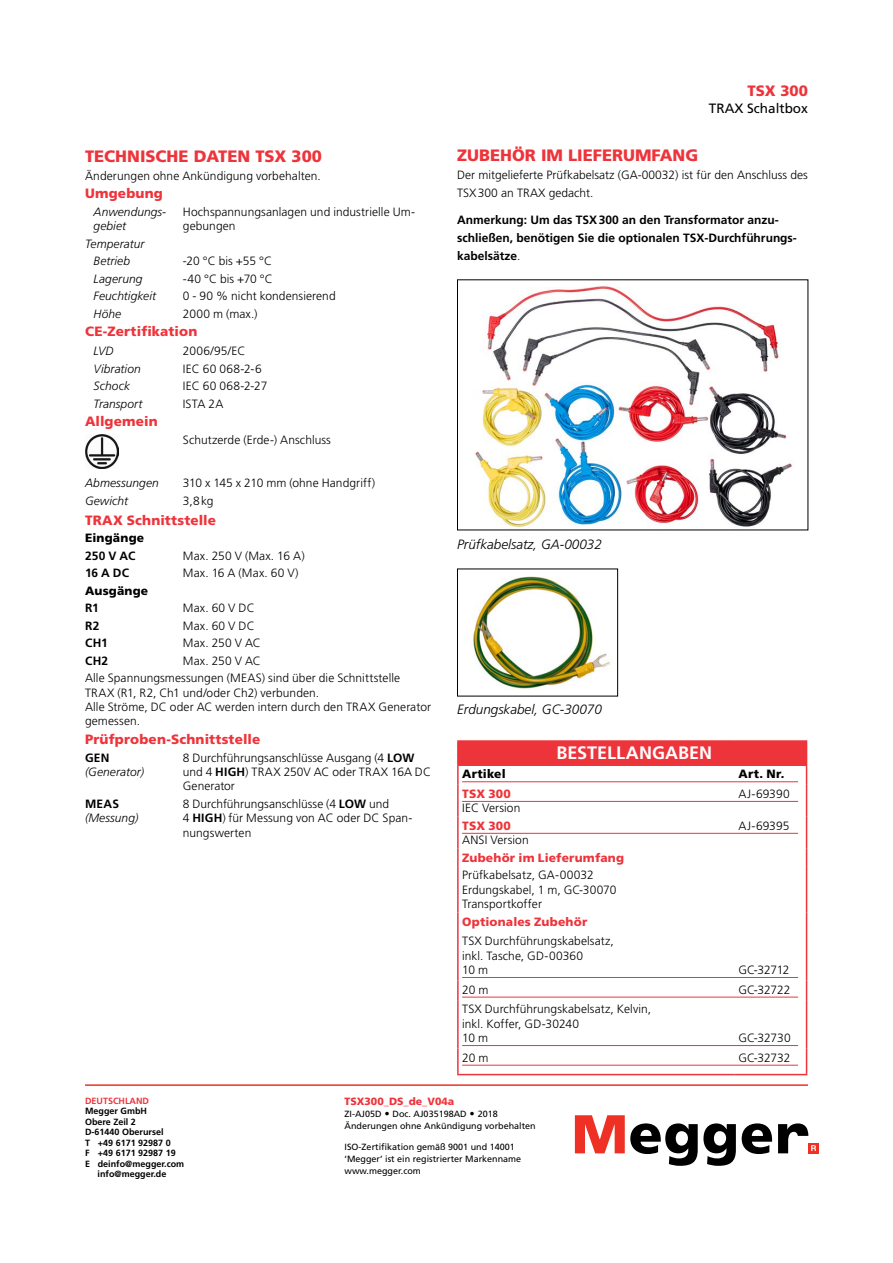
<style>
.page{position:relative;width:893px;height:1263px;background:#fff}
.page>*{position:absolute;margin:0;border:0;box-sizing:border-box;transform-origin:0 0}
.t1{font:700 18px "Frutiger LT Std";color:#fff}
.t2{font:900 16.5px "Frutiger LT Std";color:#ee343b}
.t3{font:900 15px "Frutiger LT Std";color:#ee343b}
.t4{font:900 13.5px "Frutiger LT Std";letter-spacing:.01em;color:#ee343b}
.t5{font:italic 300 13.5px "Frutiger LT Std";color:#000}
.t6{font:13.5px "Frutiger LT Std";color:#000}
.t7{font:300 12px/14.4px "Frutiger LT Std";letter-spacing:.005em;color:#000}
.t8{font:700 12px/18px "Frutiger LT Std";color:#000}
.t9{font:italic 300 12px/14.4px "Frutiger LT Std";letter-spacing:.01em;color:#000}
.t10{font:900 12px "Frutiger LT Std";letter-spacing:.015em;color:#ee343b}
.t11{font:900 12px "Frutiger LT Std";letter-spacing:.015em;color:#000}
.t12{font:900 10.5px "Frutiger LT Std";color:#ee343b}
.t13{font:9px/12px "Frutiger LT Std";color:#000}
.t14{font:700 9px "Frutiger LT Std";color:#000}
.t15{font:700 9px "Frutiger LT Std";color:#ee343b}
.s1{font-weight:700}
.s2{font-weight:300}
</style>
<div class="page">
<div style="left:808px;top:1143px;width:11px;height:10px;background:#ee3124"></div>
<svg style="left:575px;top:1115px;width:161px;height:51px"></svg>
<svg style="left:742px;top:1123px;width:30px;height:31px"></svg>
<svg style="left:778px;top:1123px;width:38px;height:30px"></svg>
<hr style="left:85px;top:1084px;width:723px;height:2px;background:#ee3124">
<hr style="left:457px;top:740px;width:277px;height:2px;background:#ee343b">
<hr style="left:734px;top:740px;width:73px;height:2px;background:#ee343b">
<hr style="left:457px;top:1074px;width:277px;height:1px;background:#ee343b">
<hr style="left:734px;top:1074px;width:73px;height:1px;background:#ee343b">
<svg style="left:806px;top:742px;width:1px;height:43px"></svg>
<hr style="left:806px;top:785px;width:1px;height:32px;background:#ee343b">
<hr style="left:806px;top:817px;width:1px;height:32px;background:#ee343b">
<svg style="left:806px;top:849px;width:1px;height:17px"></svg>
<hr style="left:806px;top:866px;width:1px;height:46px;background:#ee343b">
<svg style="left:806px;top:912px;width:1px;height:20px"></svg>
<hr style="left:806px;top:932px;width:1px;height:48px;background:#ee343b">
<svg style="left:806px;top:980px;width:1px;height:20px"></svg>
<hr style="left:806px;top:1000px;width:1px;height:48px;background:#ee343b">
<svg style="left:806px;top:1048px;width:1px;height:26px"></svg>
<hr style="left:457px;top:742px;width:2px;height:23px;background:#ee343b">
<hr style="left:457px;top:765px;width:2px;height:20px;background:#ee343b">
<hr style="left:457px;top:785px;width:2px;height:32px;background:#ee343b">
<hr style="left:457px;top:817px;width:2px;height:32px;background:#ee343b">
<svg style="left:457px;top:849px;width:2px;height:17px"></svg>
<hr style="left:457px;top:866px;width:2px;height:46px;background:#ee343b">
<hr style="left:457px;top:912px;width:2px;height:20px;background:#ee343b">
<hr style="left:457px;top:932px;width:2px;height:48px;background:#ee343b">
<hr style="left:457px;top:980px;width:2px;height:20px;background:#ee343b">
<hr style="left:457px;top:1000px;width:2px;height:48px;background:#ee343b">
<hr style="left:457px;top:1048px;width:2px;height:26px;background:#ee343b">
<div style="left:462px;top:741px;width:340px;height:24px;background:#ee343b"></div>
<hr style="left:462px;top:781px;width:336px;height:1px;background:#ee343b">
<hr style="left:462px;top:801px;width:336px;height:1px;background:#ee343b">
<hr style="left:462px;top:833px;width:336px;height:1px;background:#ee343b">
<hr style="left:462px;top:977px;width:336px;height:1px;background:#ee343b">
<hr style="left:462px;top:997px;width:336px;height:1px;background:#ee343b">
<hr style="left:462px;top:1045px;width:336px;height:1px;background:#ee343b">
<hr style="left:462px;top:1065px;width:336px;height:1px;background:#ee343b">
<img style="left:85px;top:435px;width:34px;height:33px">
<img style="left:475px;top:286px;width:317px;height:242px">
<img style="left:473px;top:576px;width:138px;height:113px">
<div style="left:457px;top:569px;width:161px;height:127px;border:1px solid #000"></div>
<h2 class="t2" style="left:85px;top:147px;width:238px">TECHNISCHE DATEN TSX 300</h2>
<p class="t7" style="left:85px;top:169px;width:237px">Änderungen ohne Ankündigung vorbehalten.</p>
<p class="t4" style="left:85px;top:186px;width:79px">Umgebung</p>
<p class="t9" style="left:94px;top:205px;width:74px">Anwendungs&shy;gebiet</p>
<p class="t7" style="left:183px;top:205px;width:233px">Hochspannungsanlagen und industrielle Um&shy;gebungen</p>
<p class="t9" style="left:85px;top:235px;width:61px;line-height:17.5px;text-align:center">Temperatur<br>Betrieb</p>
<p class="t7" style="left:183px;top:254px;width:91px">-20 °C bis +55 °C</p>
<p class="t9" style="left:94px;top:272px;width:50px">Lagerung</p>
<p class="t7" style="left:183px;top:272px;width:92px">-40 °C bis +70 °C</p>
<p class="t9" style="left:94px;top:289px;width:64px">Feuchtigkeit</p>
<p class="t7" style="left:183px;top:289px;width:154px">0 - 90 % nicht kondensierend</p>
<p class="t9" style="left:94px;top:307px;width:29px">Höhe</p>
<p class="t7" style="left:183px;top:307px;width:76px">2000 m (max.)</p>
<p class="t4" style="left:85px;top:324px;width:114px">CE-Zertifikation</p>
<p class="t9" style="left:94px;top:344px;width:22px">LVD</p>
<p class="t7" style="left:183px;top:344px;width:64px">2006/95/EC</p>
<p class="t9" style="left:94px;top:361px;width:49px">Vibration</p>
<p class="t7" style="left:183px;top:361px;width:80px">IEC 60 068-2-6</p>
<p class="t9" style="left:94px;top:379px;width:38px">Schock</p>
<p class="t7" style="left:183px;top:379px;width:86px">IEC 60 068-2-27</p>
<p class="t9" style="left:94px;top:396px;width:51px">Transport</p>
<p class="t7" style="left:183px;top:396px;width:42px">ISTA 2A</p>
<p class="t4" style="left:85px;top:413px;width:74px">Allgemein</p>
<p class="t7" style="left:183px;top:433px;width:150px">Schutzerde (Erde-) Anschluss</p>
<p class="t9" style="left:85px;top:476px;width:75px">Abmessungen</p>
<p class="t7" style="left:183px;top:476px;width:194px">310 x 145 x 210 mm (ohne Handgriff)</p>
<p class="t9" style="left:85px;top:494px;width:44px">Gewicht</p>
<p class="t7" style="left:183px;top:494px;width:32px">3,8kg</p>
<p class="t4" style="left:85px;top:512px;width:132px">TRAX Schnittstelle</p>
<p class="t11" style="left:85px;top:531px;width:61px">Eingänge</p>
<p class="t8" style="left:85px;top:547px;width:52px">250 V AC</p>
<p class="t7" style="left:183px;top:548px;width:123px">Max. 250 V (Max. 16 A)</p>
<p class="t8" style="left:85px;top:564px;width:46px">16 A DC</p>
<p class="t7" style="left:183px;top:566px;width:117px">Max. 16 A (Max. 60 V)</p>
<p class="t11" style="left:85px;top:583px;width:65px">Ausgänge</p>
<p class="t8" style="left:85px;top:599px;width:15px">R1</p>
<p class="t7" style="left:183px;top:601px;width:73px">Max. 60 V DC</p>
<p class="t8" style="left:85px;top:617px;width:16px">R2</p>
<p class="t7" style="left:183px;top:618px;width:73px">Max. 60 V DC</p>
<p class="t8" style="left:85px;top:634px;width:24px">CH1</p>
<p class="t7" style="left:183px;top:636px;width:80px">Max. 250 V AC</p>
<p class="t8" style="left:85px;top:652px;width:25px">CH2</p>
<p class="t7" style="left:85px;top:652px;width:317px;line-height:17.5px;text-indent:98px">Max. 250 V AC<br>Alle Spannungsmessungen (MEAS) sind über die Schnittstelle</p>
<p class="t7" style="left:85px;top:685px;width:348px">TRAX (R1, R2, Ch1 und/oder Ch2) verbunden.<br>Alle Ströme, DC oder AC werden intern durch den TRAX Generator gemessen.</p>
<p class="t4" style="left:85px;top:731px;width:177px">Prüfproben-Schnittstelle</p>
<p class="t8" style="left:85px;top:748px;width:26px">GEN</p>
<p class="t9" style="left:85px;top:765px;width:61px">(Generator)</p>
<p class="t7" style="left:183px;top:750px;width:250px">8 Durchführungsanschlüsse Ausgang (4 <span class="s1">LOW </span>und 4 <span class="s1">HIGH</span>) TRAX 250V AC oder TRAX 16A DC<br>Generator</p>
<p class="t8" style="left:85px;top:795px;width:36px">MEAS</p>
<p class="t9" style="left:85px;top:811px;width:55px">(Messung)</p>
<p class="t7" style="left:183px;top:797px;width:231px">8 Durchführungsanschlüsse (4 <span class="s1">LOW</span> und<br>4 <span class="s1">HIGH</span>) für Messung von AC oder DC Span&shy;nungswerten</p>
<p class="t3" style="left:747px;top:82px;width:62px">TSX 300</p>
<p class="t6" style="left:709px;top:100px;width:101px">TRAX Schaltbox</p>
<h2 class="t2" style="left:457px;top:145px;width:243px">ZUBEHÖR IM LIEFERUMFANG</h2>
<p class="t7" style="left:457px;top:166px;width:352px;line-height:18px">Der mitgelieferte Prüfkabelsatz (GA-00032) ist für den Anschluss des<br>TSX300 an TRAX gedacht.</p>
<p class="t8" style="left:457px;top:211px;width:341px">Anmerkung: Um das TSX300 an den Transformator anzu&shy;schließen, benötigen Sie die optionalen TSX-Durchführungs&shy;kabelsätze<span class="s2">.</span></p>
<p class="t5" style="left:457px;top:536px;width:146px">Prüfkabelsatz, GA-00032</p>
<p class="t5" style="left:457px;top:701px;width:146px">Erdungskabel, GC-30070</p>
<h1 class="t1" style="left:556px;top:742px;width:157px">BESTELLANGABEN</h1>
<p class="t11" style="left:462px;top:767px;width:45px">Artikel</p>
<p class="t11" style="left:738px;top:767px;width:47px">Art. Nr.</p>
<p class="t10" style="left:462px;top:787px;width:50px">TSX 300</p>
<p class="t7" style="left:462px;top:801px;width:60px">IEC Version</p>
<p class="t7" style="left:738px;top:787px;width:53px">AJ-69390</p>
<p class="t10" style="left:462px;top:818px;width:50px">TSX 300</p>
<p class="t7" style="left:462px;top:833px;width:68px">ANSI Version</p>
<p class="t10" style="left:462px;top:850px;width:163px">Zubehör im Lieferumfang</p>
<p class="t7" style="left:462px;top:868px;width:156px">Prüfkabelsatz, GA-00032<br>Erdungskabel, 1 m, GC-30070<br>Transportkoffer</p>
<p class="t10" style="left:462px;top:914px;width:127px">Optionales Zubehör</p>
<p class="t7" style="left:462px;top:934px;width:153px">TSX Durchführungskabelsatz, inkl. Tasche, GD-00360<br>10 m</p>
<p class="t7" style="left:738px;top:819px;width:52px">AJ-69395</p>
<p class="t7" style="left:738px;top:963px;width:52px">GC-32712</p>
<p class="t7" style="left:462px;top:982px;width:28px">20 m</p>
<p class="t7" style="left:738px;top:982px;width:54px">GC-32722</p>
<p class="t7" style="left:462px;top:1002px;width:191px">TSX Durchführungskabelsatz, Kelvin, inkl. Koffer, GD-30240<br>10 m</p>
<p class="t7" style="left:738px;top:1031px;width:54px">GC-32730</p>
<p class="t7" style="left:462px;top:1051px;width:28px">20 m</p>
<p class="t7" style="left:738px;top:1051px;width:53px">GC-32732</p>
<p class="t15" style="left:85px;top:1095px;width:65px">DEUTSCHLAND</p>
<p class="t14" style="left:85px;top:1106px;width:64px">Megger GmbH</p>
<p class="t14" style="left:85px;top:1116px;width:52px">Obere Zeil 2</p>
<p class="t14" style="left:85px;top:1127px;width:80px">D-61440 Oberursel</p>
<p class="t14" style="left:85px;top:1137px;width:87px">T +49 6171 92987 0</p>
<p class="t14" style="left:85px;top:1148px;width:92px">F +49 6171 92987 19</p>
<p class="t14" style="left:85px;top:1158px;width:101px">E deinfo@megger.com</p>
<p class="t14" style="left:98px;top:1169px;width:70px">info@megger.de</p>
<p class="t12" style="left:345px;top:1095px;width:111px">TSX300_DS_de_V04a</p>
<p class="t13" style="left:345px;top:1108px;width:193px">ZI-AJ05D • Doc. AJ035198AD • 2018<br>Änderungen ohne Ankündigung vorbehalten</p>
<p class="t13" style="left:345px;top:1141px;width:178px">ISO-Zertifikation gemäß 9001 und 14001 ‘Megger’ ist ein registrierter Markenname www.megger.com</p>
</div>
